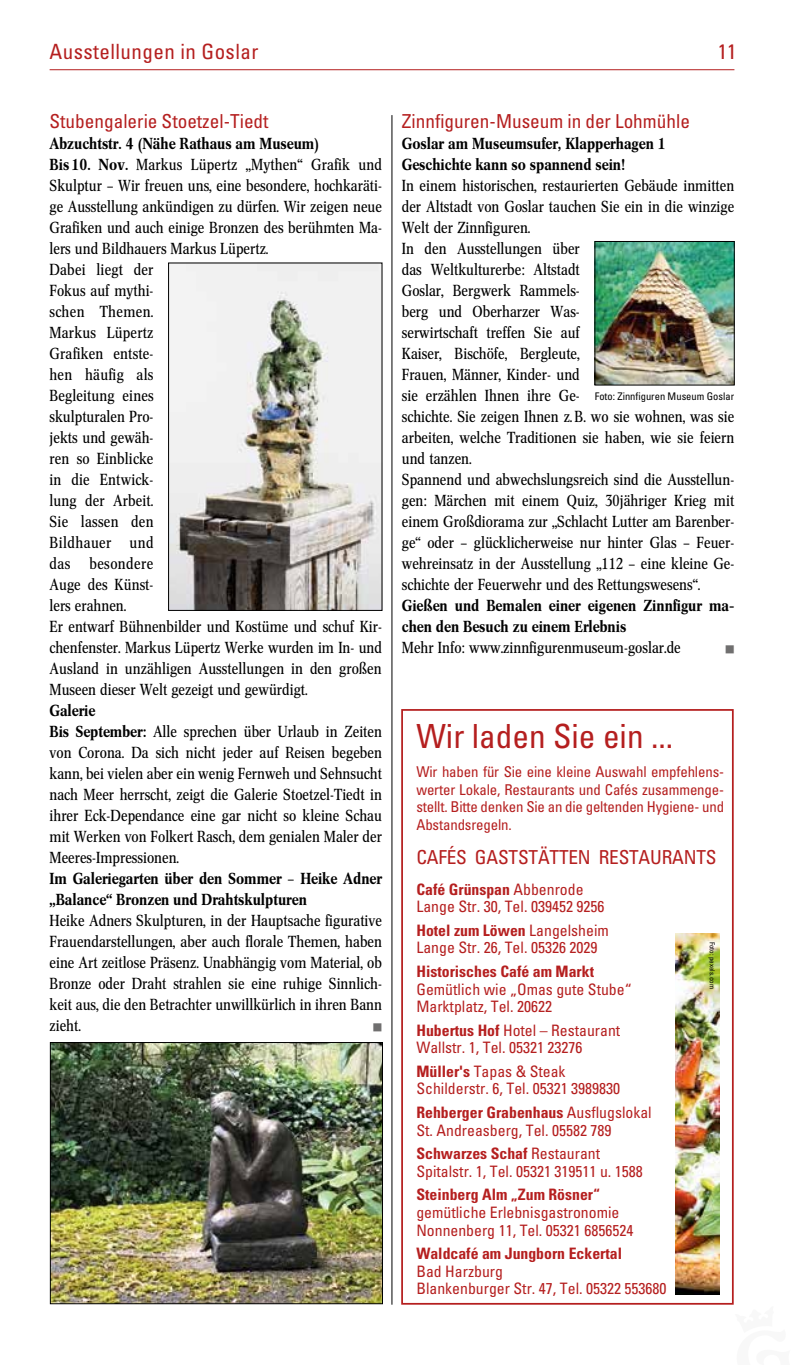
<style>
.page{position:relative;width:794px;height:1365px;background:#fff}
.page>*{position:absolute;margin:0;border:0;box-sizing:border-box;transform-origin:0 0}
.t1{font:condensed 33.25px "Univers";color:#b51f1f}
.t2{font:condensed 21px "Univers";letter-spacing:.02em;color:#b51f1f}
.t3{font:condensed 19.25px "Univers";color:#b51f1f}
.t4{font:15.75px/21px "Concorde Nova";color:#000}
.t5{font:condensed 15.75px/17.7px "Univers";color:#b51f1f}
.t6{font:500 15.75px/21px "Concorde Nova";color:#000}
.t7{font:700 condensed 15.75px "Univers";color:#b51f1f}
.t8{font:condensed 14.88px/17.5px "Univers";letter-spacing:-.01em;color:#b51f1f;text-align:justify}
.t9{font:condensed 10.5px "Univers";color:#000}
.t10{font:8.75px "Zapf Dingbats IT Cby BT";color:#706f6f}
.t11{font:condensed 7px "Univers";color:#000}
.s1{font-weight:500}
.s2{font-weight:700}
</style>
<div class="page">
<hr style="left:50px;top:69px;width:684px;height:1px;background:#b51f1f">
<hr style="left:392px;top:115px;width:1px;height:1189px;background:#000">
<img style="left:597px;top:243px;width:135px;height:140px">
<img style="left:52px;top:1044px;width:329px;height:257px">
<div style="left:50px;top:1042px;width:333px;height:261px;border:1px solid #000"></div>
<div style="left:401px;top:709px;width:332px;height:595px;border:2px solid #b51f1f"></div>
<img style="left:675px;top:933px;width:44px;height:360px">
<img style="left:170px;top:265px;width:210px;height:343px">
<div style="left:168px;top:263px;width:214px;height:347px;border:1px solid #000"></div>
<h2 class="t2" style="left:50px;top:38px;width:210px">Ausstellungen in Goslar</h2>
<h2 class="t2" style="left:717px;top:38px;width:20px">11</h2>
<p class="t3" style="left:50px;top:108px;width:221px">Stubengalerie Stoetzel-Tiedt</p>
<p class="t4" style="left:50px;top:133px;width:334px"><span class="s1">Abzuchtstr. 4 (Nähe Rathaus am Museum)<br>Bis 10. Nov.</span> Markus Lüpertz „Mythen“ Grafik und<br>Skulptur – Wir freuen uns, eine besondere, hochkaräti&shy;ge Ausstellung ankündigen zu dürfen. Wir zeigen neue<br>Grafiken und auch einige Bronzen des berühmten Ma&shy;lers und Bildhauers Markus Lüpertz.<br>Dabei liegt der<br>Fokus auf mythi-<br>schen Themen.<br>Markus Lüpertz<br>Grafiken entste-<br>hen häufig als<br>Begleitung eines<br>skulpturalen Pro-<br>jekts und gewäh-<br>ren so Einblicke<br>in die Entwick-<br>lung der Arbeit.<br>Sie lassen den<br>Bildhauer und<br>das besondere<br>Auge des Künst-<br>lers erahnen.<br>Er entwarf Bühnenbilder und Kostüme und schuf Kir&shy;chenfenster. Markus Lüpertz Werke wurden im In- und<br>Ausland in unzähligen Ausstellungen in den großen<br>Museen dieser Welt gezeigt und gewürdigt.</p>
<p class="t4" style="left:50px;top:700px;width:334px"><span class="s1">Galerie<br>Bis September:</span> Alle sprechen über Urlaub in Zeiten von Corona. Da sich nicht jeder auf Reisen begeben kann, bei vielen aber ein wenig Fernweh und Sehnsucht nach Meer herrscht, zeigt die Galerie Stoetzel-Tiedt in ihrer Eck-Dependance eine gar nicht so kleine Schau mit Werken von Folkert Rasch, dem genialen Maler der Meeres-Impressionen.<br><span class="s1">Im Galeriegarten über den Sommer</span> – <span class="s1">Heike Adner „Balance“ Bronzen und Drahtskulpturen</span></p>
<p class="t4" style="left:50px;top:909px;width:334px;text-align:justify">Heike Adners Skulpturen, in der Hauptsache figurative Frauendarstellungen, aber auch florale Themen, haben eine Art zeitlose Präsenz. Unabhängig vom Material, ob Bronze oder Draht strahlen sie eine ruhige Sinnlich&shy;keit aus, die den Betrachter unwillkürlich in ihren Bann zieht.</p>
<p class="t10" style="left:373px;top:1023px;width:10px">■</p>
<p class="t3" style="left:402px;top:108px;width:290px">Zinnfiguren-Museum in der Lohmühle</p>
<p class="t6" style="left:402px;top:133px;width:265px">Goslar am Museumsufer, Klapperhagen 1<br>Geschichte kann so spannend sein!</p>
<p class="t4" style="left:402px;top:175px;width:334px">In einem historischen, restaurierten Gebäude inmitten der Altstadt von Goslar tauchen Sie ein in die winzige Welt der Zinnfiguren.<br>In den Ausstellungen über<br>das Weltkulturerbe: Altstadt<br>Goslar, Bergwerk Rammels-<br>berg und Oberharzer Was-<br>serwirtschaft treffen Sie auf<br>Kaiser, Bischöfe, Bergleute,<br>Frauen, Männer, Kinder- und<br>sie erzählen Ihnen ihre Ge-<br>schichte. Sie zeigen Ihnen z.B. wo sie wohnen, was sie arbeiten, welche Traditionen sie haben, wie sie feiern und tanzen.<br>Spannend und abwechslungsreich sind die Ausstellun&shy;gen: Märchen mit einem Quiz, 30jähriger Krieg mit einem Großdiorama zur „Schlacht Lutter am Barenber&shy;ge“ oder – glücklicherweise nur hinter Glas – Feuer&shy;wehreinsatz in der Ausstellung „112 – eine kleine Ge&shy;schichte der Feuerwehr und des Rettungswesens“.</p>
<p class="t6" style="left:402px;top:595px;width:334px">Gießen und Bemalen einer eigenen Zinnfigur ma&shy;chen den Besuch zu einem Erlebnis</p>
<p class="t4" style="left:402px;top:637px;width:280px">Mehr Info: www.zinnfigurenmuseum-goslar.de</p>
<p class="t10" style="left:725px;top:645px;width:10px">■</p>
<p class="t9" style="left:595px;top:390px;width:141px">Foto: Zinnfiguren Museum Goslar</p>
<h1 class="t1" style="left:416px;top:715px;width:258px">Wir laden Sie ein ...</h1>
<p class="t8" style="left:416px;top:762px;width:309px">Wir haben für Sie eine kleine Auswahl empfehlens&shy;werter Lokale, Restaurants und Cafés zusammenge&shy;stellt. Bitte denken Sie an die geltenden Hygiene- und Abstandsregeln.</p>
<p class="t3" style="left:416px;top:845px;width:302px">CAFÉS GASTSTÄTTEN RESTAURANTS</p>
<p class="t5" style="left:416px;top:879px;width:190px"><span class="s2">Café Grünspan</span> Abbenrode<br>Lange Str. 30, Tel. 039452 9256</p>
<p class="t5" style="left:416px;top:921px;width:194px"><span class="s2">Hotel zum Löwen</span> Langelsheim<br>Lange Str. 26, Tel. 05326 2029</p>
<p class="t7" style="left:416px;top:961px;width:179px">Historisches Café am Markt</p>
<p class="t5" style="left:416px;top:979px;width:217px">Gemütlich wie „Omas gute Stube“<br>Marktplatz, Tel. 20622</p>
<p class="t5" style="left:416px;top:1020px;width:205px"><span class="s2">Hubertus Hof</span> Hotel – Restaurant<br>Wallstr. 1, Tel. 05321 23276</p>
<p class="t5" style="left:416px;top:1062px;width:205px"><span class="s2">Müller's</span> Tapas &amp; Steak<br>Schilderstr. 6, Tel. 05321 3989830</p>
<p class="t5" style="left:416px;top:1103px;width:237px"><span class="s2">Rehberger Grabenhaus</span> Ausflugslokal<br>St. Andreasberg, Tel. 05582 789</p>
<p class="t5" style="left:416px;top:1144px;width:228px"><span class="s2">Schwarzes Schaf</span> Restaurant<br>Spitalstr. 1, Tel. 05321 319511 u. 1588</p>
<p class="t7" style="left:416px;top:1184px;width:185px">Steinberg Alm „Zum Rösner“</p>
<p class="t5" style="left:416px;top:1203px;width:218px">gemütliche Erlebnisgastronomie<br>Nonnenberg 11, Tel. 05321 6856524</p>
<p class="t7" style="left:416px;top:1243px;width:207px">Waldcafé am Jungborn Eckertal</p>
<p class="t5" style="left:416px;top:1261px;width:252px">Bad Harzburg<br>Blankenburger Str. 47, Tel. 05322 553680</p>
<p class="t11" style="left:717px;top:941px;width:49px;rotate:90deg">Foto: pexels.com</p>
</div>
